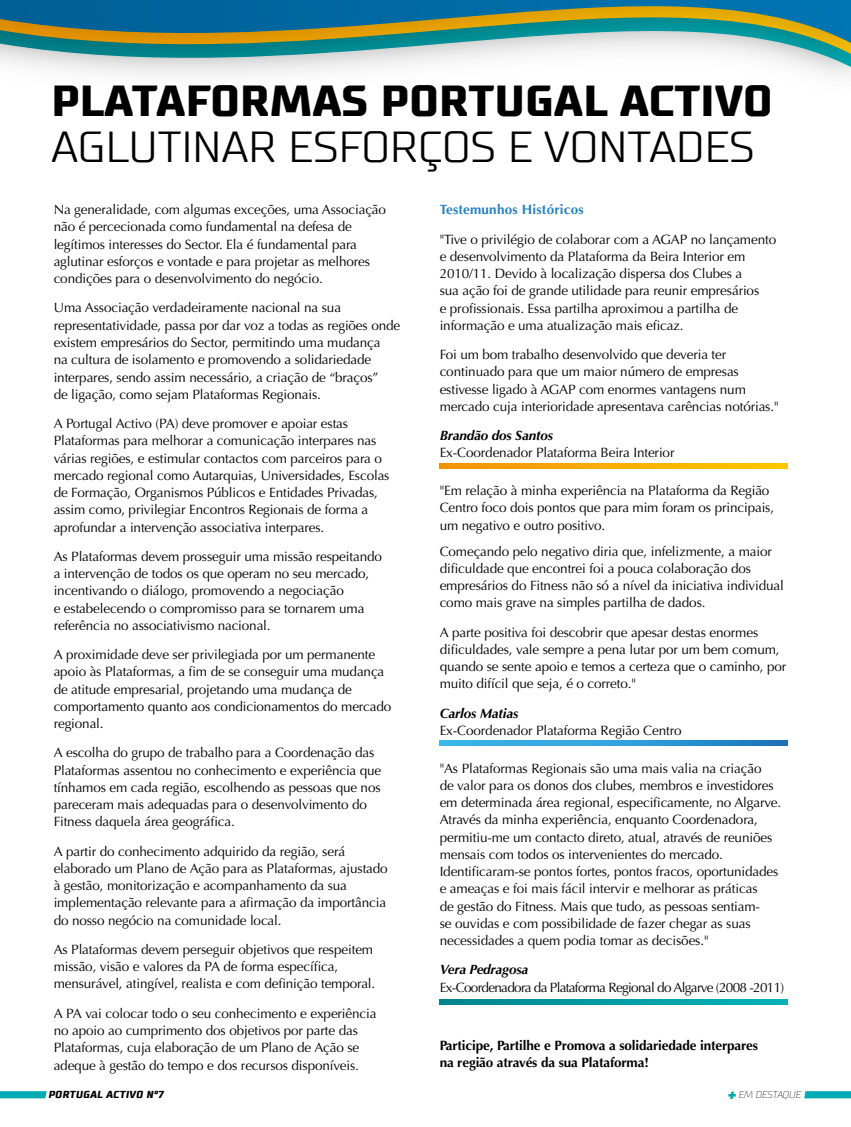
<style>
.page{position:relative;width:851px;height:1127px;background:#fff}
.page>*{position:absolute;margin:0;border:0;box-sizing:border-box;transform-origin:0 0}
.t1{font:300 43.5px "Supermolot";letter-spacing:-.01em;color:#000}
.t2{font:700 43.5px "Supermolot";letter-spacing:-.01em;color:#000}
.t3{font:13.5px/17.2px "Optima";letter-spacing:-.01em;color:#000}
.t4{font:700 13.5px/17.2px "Optima";letter-spacing:-.01em;color:#000}
.t5{font:13.5px "Optima";letter-spacing:-.05em;color:#000}
.t6{font:italic 700 13.5px "Optima";letter-spacing:-.01em;color:#000}
.t7{font:700 13.5px "Optima";letter-spacing:.015em;color:#2581c4}
.t8{font:italic 700 10.2px "Supermolot";letter-spacing:.01em;color:#000}
.t9{font:italic 100 9.75px "Supermolot";letter-spacing:-.03em;color:#000}
.s1{font-weight:900;font-size:15px;color:#00aab2}
</style>
<div class="page">
<img style="left:0;top:43px;width:850px;height:33px">
<svg style="left:0;top:0;width:850px;height:43px;background:#498479"></svg>
<svg style="left:439px;top:463px;width:348px;height:6px;background:#f8ac00"></svg>
<svg style="left:439px;top:740px;width:348px;height:5px;background:#2d9cd7"></svg>
<svg style="left:439px;top:999px;width:348px;height:5px;background:#009ba3"></svg>
<svg style="left:0;top:1091px;width:47px;height:7px"></svg>
<svg style="left:804px;top:1091px;width:46px;height:7px"></svg>
<h1 class="t2" style="left:51px;top:74px;width:723px">PLATAFORMAS PORTUGAL ACTIVO</h1>
<h1 class="t1" style="left:51px;top:122px;width:705px">AGLUTINAR ESFORÇOS E VONTADES</h1>
<p class="t3" style="left:54px;top:201px;width:334px">Na generalidade, com algumas exceções, uma Associação não é percecionada como fundamental na defesa de legítimos interesses do Sector. Ela é fundamental para aglutinar esforços e vontade e para projetar as melhores condições para o desenvolvimento do negócio.</p>
<p class="t3" style="left:54px;top:299px;width:348px">Uma Associação verdadeiramente nacional na sua representatividade, passa por dar voz a todas as regiões onde existem empresários do Sector, permitindo uma mudança<br>na cultura de isolamento e promovendo a solidariedade interpares, sendo assim necessário, a criação de “braços”<br>de ligação, como sejam Plataformas Regionais.</p>
<p class="t3" style="left:54px;top:415px;width:337px">A Portugal Activo (PA) deve promover e apoiar estas Plataformas para melhorar a comunicação interpares nas várias regiões, e estimular contactos com parceiros para o mercado regional como Autarquias, Universidades, Escolas de Formação, Organismos Públicos e Entidades Privadas, assim como, privilegiar Encontros Regionais de forma a aprofundar a intervenção associativa interpares.</p>
<p class="t3" style="left:54px;top:548px;width:330px">As Plataformas devem prosseguir uma missão respeitando a intervenção de todos os que operam no seu mercado, incentivando o diálogo, promovendo a negociação<br>e estabelecendo o compromisso para se tornarem uma referência no associativismo nacional.</p>
<p class="t3" style="left:54px;top:646px;width:339px">A proximidade deve ser privilegiada por um permanente apoio às Plataformas, a fim de se conseguir uma mudança de atitude empresarial, projetando uma mudança de comportamento quanto aos condicionamentos do mercado regional.</p>
<p class="t3" style="left:54px;top:744px;width:329px">A escolha do grupo de trabalho para a Coordenação das Plataformas assentou no conhecimento e experiência que tínhamos em cada região, escolhendo as pessoas que nos pareceram mais adequadas para o desenvolvimento do Fitness daquela área geográfica.</p>
<p class="t3" style="left:54px;top:842px;width:335px">A partir do conhecimento adquirido da região, será elaborado um Plano de Ação para as Plataformas, ajustado à gestão, monitorização e acompanhamento da sua implementação relevante para a afirmação da importância do nosso negócio na comunidade local.</p>
<p class="t3" style="left:54px;top:941px;width:323px">As Plataformas devem perseguir objetivos que respeitem missão, visão e valores da PA de forma específica, mensurável, atingível, realista e com definição temporal.</p>
<p class="t3" style="left:54px;top:1005px;width:324px">A PA vai colocar todo o seu conhecimento e experiência no apoio ao cumprimento dos objetivos por parte das Plataformas, cuja elaboração de um Plano de Ação se adeque à gestão do tempo e dos recursos disponíveis.</p>
<p class="t7" style="left:439px;top:202px;width:145px">Testemunhos Históricos</p>
<p class="t3" style="left:439px;top:231px;width:338px">"Tive o privilégio de colaborar com a AGAP no lançamento e desenvolvimento da Plataforma da Beira Interior em 2010/11. Devido à localização dispersa dos Clubes a<br>sua ação foi de grande utilidade para reunir empresários<br>e profissionais. Essa partilha aproximou a partilha de informação e uma atualização mais eficaz.</p>
<p class="t3" style="left:439px;top:346px;width:340px">Foi um bom trabalho desenvolvido que deveria ter continuado para que um maior número de empresas estivesse ligado à AGAP com enormes vantagens num mercado cuja interioridade apresentava carências notórias."</p>
<p class="t6" style="left:439px;top:428px;width:115px">Brandão dos Santos</p>
<p class="t3" style="left:439px;top:444px;width:236px">Ex-Coordenador Plataforma Beira Interior</p>
<p class="t3" style="left:439px;top:482px;width:336px">"Em relação à minha experiência na Plataforma da Região<br>Centro foco dois pontos que para mim foram os principais, um negativo e outro positivo.</p>
<p class="t3" style="left:439px;top:542px;width:345px">Começando pelo negativo diria que, infelizmente, a maior dificuldade que encontrei foi a pouca colaboração dos empresários do Fitness não só a nível da iniciativa individual como mais grave na simples partilha de dados.</p>
<p class="t3" style="left:439px;top:623px;width:348px">A parte positiva foi descobrir que apesar destas enormes dificuldades, vale sempre a pena lutar por um bem comum, quando se sente apoio e temos a certeza que o caminho, por muito difícil que seja, é o correto."</p>
<p class="t6" style="left:439px;top:705px;width:80px">Carlos Matias</p>
<p class="t3" style="left:439px;top:722px;width:243px">Ex-Coordenador Plataforma Região Centro</p>
<p class="t3" style="left:439px;top:759px;width:343px">"As Plataformas Regionais são uma mais valia na criação<br>de valor para os donos dos clubes, membros e investidores em determinada área regional, especificamente, no Algarve.<br>Através da minha experiência, enquanto Coordenadora, permitiu-me um contacto direto, atual, através de reuniões mensais com todos os intervenientes do mercado.<br>Identificaram-se pontos fortes, pontos fracos, oportunidades e ameaças e foi mais fácil intervir e melhorar as práticas<br>de gestão do Fitness. Mais que tudo, as pessoas sentiam-<br>se ouvidas e com possibilidade de fazer chegar as suas necessidades a quem podia tomar as decisões."</p>
<p class="t6" style="left:439px;top:962px;width:90px">Vera Pedragosa</p>
<p class="t5" style="left:439px;top:979px;width:346px">Ex-Coordenadora da Plataforma Regional do Algarve (2008 -2011)</p>
<p class="t4" style="left:439px;top:1037px;width:320px">Participe, Partilhe e Promova a solidariedade interpares na região através da sua Plataforma!</p>
<p class="t8" style="left:48px;top:1088px;width:117px">PORTUGAL ACTIVO Nº7</p>
<p class="t9" style="left:727px;top:1089px;width:75px"><span class="s1">+</span> EM DESTAQUE</p>
</div>
